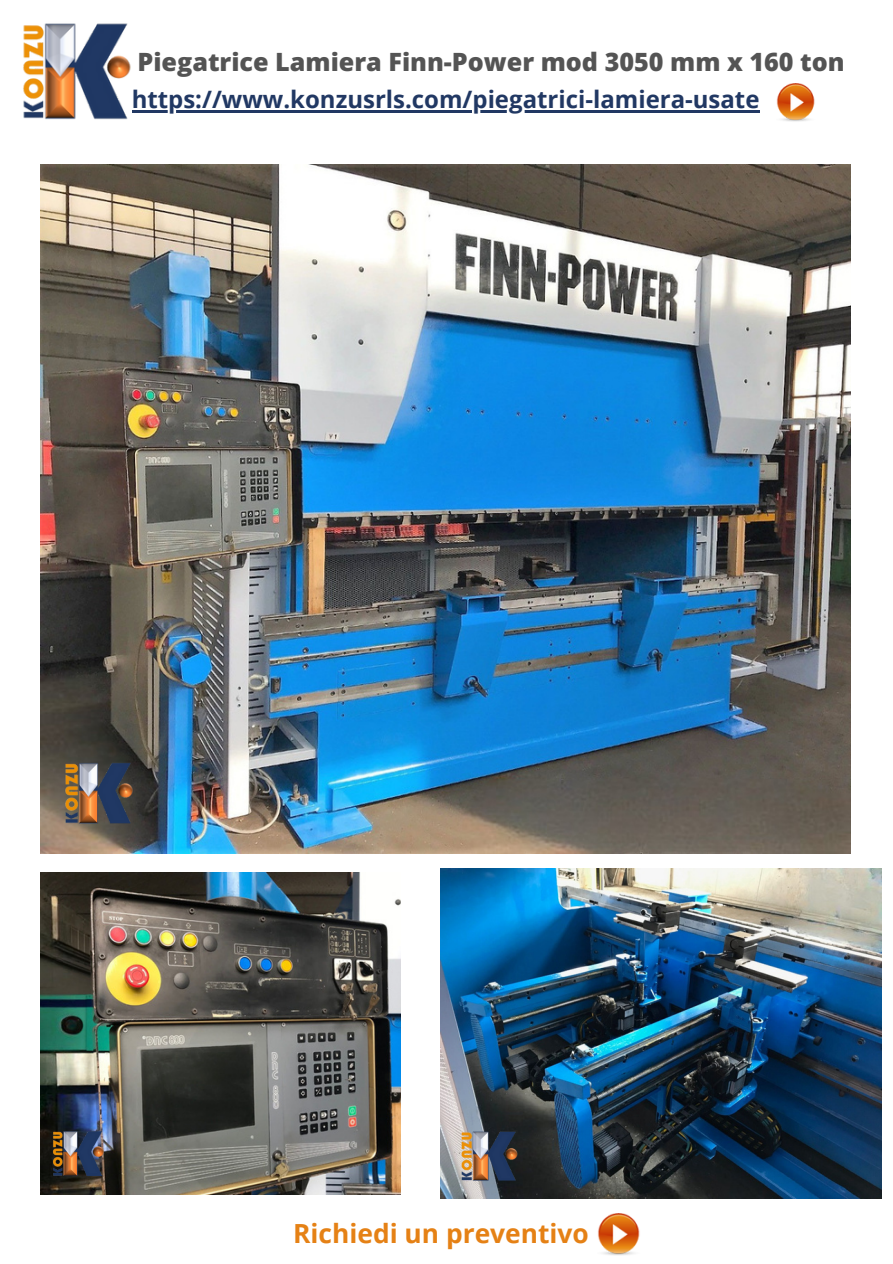
<style>
.page{position:relative;width:893px;height:1264px;background:#fff}
.page>*{position:absolute;margin:0;border:0;box-sizing:border-box;transform-origin:0 0}
.t1{font:700 26.4px "Open Sans";color:#e58115}
.t2{font:800 25.2px "Open Sans";color:#545454}
.t3{font:700 24px "Open Sans";color:#213863}
</style>
<div class="page">
<img style="left:776px;top:83px;width:39px;height:39px">
<img style="left:23px;top:23px;width:108px;height:97px">
<img style="left:598px;top:1213px;width:42px;height:42px">
<img style="left:41px;top:164px;width:809px;height:690px">
<img style="left:60px;top:756px;width:77px;height:73px">
<img style="left:41px;top:872px;width:359px;height:322px">
<img style="left:49px;top:1126px;width:57px;height:53px">
<img style="left:440px;top:868px;width:441px;height:330px">
<hr style="left:132px;top:110px;width:627px;height:3px;background:#213863">
<img style="left:457px;top:1126px;width:63px;height:59px">
<p class="t2" style="left:137px;top:44px;width:708px">Piegatrice Lamiera Finn-Power mod 3050 mm x 160 ton</p>
<p class="t3" style="left:132px;top:83px;width:629px">https://www.konzusrls.com/piegatrici-lamiera-usate</p>
<p class="t1" style="left:293px;top:1214px;width:297px">Richiedi un preventivo</p>
</div>
